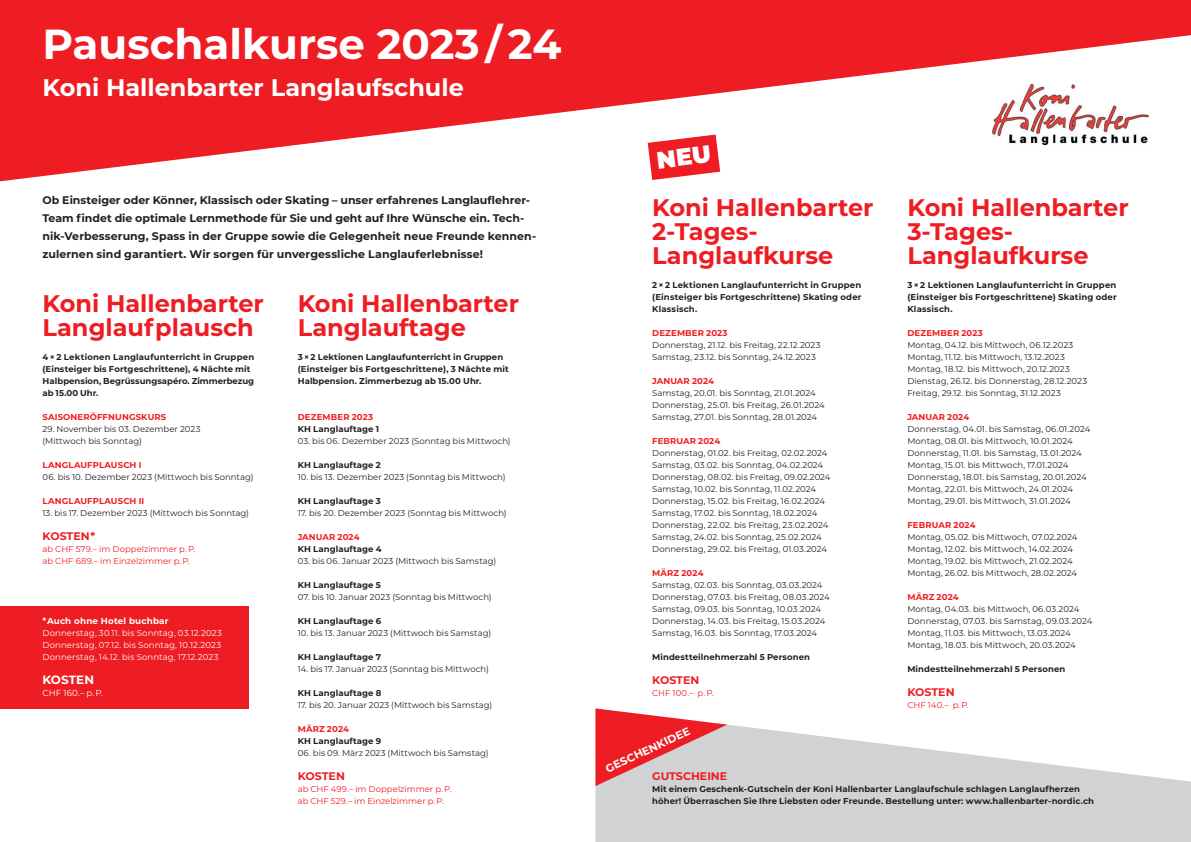
<style>
.page{position:relative;width:1191px;height:842px;background:#fff}
.page>*{position:absolute;margin:0;border:0;box-sizing:border-box;transform-origin:0 0}
.t1{font:700 42px "Montserrat";color:#fff}
.t2{font:700 24px/24px "Montserrat";color:#ee1d23}
.t3{font:700 24px "Montserrat";color:#fff}
.t4{font:700 12px "Montserrat";color:#fff}
.t5{font:700 11px/18px "Montserrat";letter-spacing:.005em;color:#231f20}
.t6{font:700 11px "Montserrat";color:#ee1d23}
.t7{font:700 11px "Montserrat";color:#fff}
.t8{font:700 8.8px "Montserrat";letter-spacing:.02em;color:#fff}
.t9{font:8.8px "Montserrat";letter-spacing:.005em;color:#fff}
.t10{font:8.5px/12px "Montserrat";letter-spacing:.005em;color:#231f20}
.t11{font:700 8.5px/12px "Montserrat";letter-spacing:.01em;color:#231f20}
.t12{font:700 8.5px "Montserrat";letter-spacing:.015em;color:#ee1d23}
.t13{font:8.5px/12px "Montserrat";color:#ee1d23}
.t14{font:8.5px/12px "Montserrat";letter-spacing:.015em;color:#fff;text-align:justify}
</style>
<div class="page">
<svg style="left:0;top:0;width:1191px;height:181px;fill:#ee1d23"></svg>
<div style="left:0;top:606px;width:248px;height:102px;background:#ee1d23"></div>
<img style="left:992px;top:84px;width:156px;height:60px">
<svg style="left:595px;top:724px;width:596px;height:118px;fill:#d1d2d4"></svg>
<svg style="left:595px;top:708px;width:132px;height:78px;background:#e47d80"></svg>
<svg style="left:647px;top:135px;width:73px;height:45px"></svg>
<h1 class="t1" style="left:43px;top:13px;width:520px">Pauschalkurse 2023 / 24</h1>
<h2 class="t3" style="left:43px;top:70px;width:423px">Koni Hallenbarter Langlaufschule</h2>
<p class="t5" style="left:43px;top:191px;width:495px">Ob Einsteiger oder Könner, Klassisch oder Skating – unser erfahrenes Langlauflehrer-Team findet die optimale Lernmethode für Sie und geht auf Ihre Wünsche ein. Tech&shy;nik-Verbesserung, Spass in der Gruppe sowie die Gelegenheit neue Freunde kennen&shy;zulernen sind garantiert. Wir sorgen für unvergessliche Langlauferlebnisse!</p>
<h2 class="t2" style="left:43px;top:290px;width:223px">Koni Hallenbarter<br>Langlaufplausch</h2>
<p class="t11" style="left:43px;top:351px;width:213px">4 × 2 Lektionen Langlaufunterricht in Gruppen (Einsteiger bis Fortgeschrittene), 4 Nächte mit Halbpension, Begrüssungsapéro. Zimmerbezug ab 15.00 Uhr.</p>
<p class="t12" style="left:43px;top:411px;width:125px">SAISONERÖFFNUNGSKURS</p>
<p class="t10" style="left:43px;top:423px;width:159px">29. November bis 03. Dezember 2023 (Mittwoch bis Sonntag)</p>
<p class="t12" style="left:43px;top:459px;width:100px">LANGLAUFPLAUSCH I</p>
<p class="t10" style="left:43px;top:471px;width:213px">06. bis 10. Dezember 2023 (Mittwoch bis Sonntag)</p>
<p class="t12" style="left:43px;top:495px;width:103px">LANGLAUFPLAUSCH II</p>
<p class="t10" style="left:43px;top:507px;width:208px">13. bis 17. Dezember 2023 (Mittwoch bis Sonntag)</p>
<p class="t6" style="left:43px;top:528px;width:54px">KOSTEN*</p>
<p class="t13" style="left:43px;top:543px;width:154px">ab CHF 579.– im Doppelzimmer p. P. ab CHF 689.– im Einzelzimmer p. P.</p>
<p class="t8" style="left:43px;top:615px;width:127px">*Auch ohne Hotel buchbar</p>
<p class="t14" style="left:43px;top:627px;width:181px">Donnerstag, 30.11. bis Sonntag, 03.12.2023<br>Donnerstag, 07.12. bis Sonntag, 10.12.2023<br>Donnerstag, 14.12. bis Sonntag, 17.12.2023</p>
<h3 class="t4" style="left:43px;top:671px;width:53px">KOSTEN</h3>
<p class="t9" style="left:43px;top:687px;width:62px">CHF 160.– p. P.</p>
<h2 class="t2" style="left:298px;top:290px;width:223px">Koni Hallenbarter<br>Langlauftage</h2>
<p class="t11" style="left:298px;top:351px;width:213px">3 × 2 Lektionen Langlaufunterricht in Gruppen (Einsteiger bis Fortgeschrittene), 3 Nächte mit<br>Halbpension. Zimmerbezug ab 15.00 Uhr.</p>
<p class="t12" style="left:298px;top:411px;width:77px">DEZEMBER 2023</p>
<p class="t11" style="left:298px;top:423px;width:83px">KH Langlauftage 1</p>
<p class="t10" style="left:298px;top:435px;width:214px">03. bis 06. Dezember 2023 (Sonntag bis Mittwoch)</p>
<p class="t11" style="left:298px;top:459px;width:85px">KH Langlauftage 2</p>
<p class="t10" style="left:298px;top:471px;width:209px">10. bis 13. Dezember 2023 (Sonntag bis Mittwoch)</p>
<p class="t11" style="left:298px;top:495px;width:85px">KH Langlauftage 3</p>
<p class="t10" style="left:298px;top:507px;width:210px">17. bis 20. Dezember 2023 (Sonntag bis Mittwoch)</p>
<p class="t12" style="left:298px;top:531px;width:63px">JANUAR 2024</p>
<p class="t11" style="left:298px;top:543px;width:85px">KH Langlauftage 4</p>
<p class="t10" style="left:298px;top:555px;width:200px">03. bis 06. Januar 2023 (Mittwoch bis Samstag)</p>
<p class="t11" style="left:298px;top:579px;width:85px">KH Langlauftage 5</p>
<p class="t10" style="left:298px;top:591px;width:195px">07. bis 10. Januar 2023 (Sonntag bis Mittwoch)</p>
<p class="t11" style="left:298px;top:615px;width:85px">KH Langlauftage 6</p>
<p class="t10" style="left:298px;top:627px;width:195px">10. bis 13. Januar 2023 (Mittwoch bis Samstag)</p>
<p class="t11" style="left:298px;top:651px;width:85px">KH Langlauftage 7</p>
<p class="t10" style="left:298px;top:663px;width:193px">14. bis 17. Januar 2023 (Sonntag bis Mittwoch)</p>
<p class="t11" style="left:298px;top:687px;width:85px">KH Langlauftage 8</p>
<p class="t10" style="left:298px;top:699px;width:196px">17. bis 20. Januar 2023 (Mittwoch bis Samstag)</p>
<p class="t12" style="left:298px;top:723px;width:53px">MÄRZ 2024</p>
<p class="t11" style="left:298px;top:735px;width:85px">KH Langlauftage 9</p>
<p class="t10" style="left:298px;top:747px;width:192px">06. bis 09. März 2023 (Mittwoch bis Samstag)</p>
<p class="t6" style="left:298px;top:768px;width:49px">KOSTEN</p>
<p class="t13" style="left:298px;top:783px;width:155px">ab CHF 499.– im Doppelzimmer p. P. ab CHF 529.– im Einzelzimmer p. P.</p>
<h2 class="t2" style="left:652px;top:194px;width:223px">Koni Hallenbarter<br>2-Tages-<br>Langlaufkurse</h2>
<p class="t11" style="left:652px;top:279px;width:211px;text-align:justify">2 × 2 Lektionen Langlaufunterricht in Gruppen (Einsteiger bis Fortgeschrittene) Skating oder Klassisch.</p>
<p class="t12" style="left:652px;top:327px;width:77px">DEZEMBER 2023</p>
<p class="t10" style="left:652px;top:339px;width:170px">Donnerstag, 21.12. bis Freitag, 22.12.2023<br>Samstag, 23.12. bis Sonntag, 24.12.2023</p>
<p class="t12" style="left:652px;top:375px;width:63px">JANUAR 2024</p>
<p class="t10" style="left:652px;top:387px;width:174px">Samstag, 20.01. bis Sonntag, 21.01.2024<br>Donnerstag, 25.01. bis Freitag, 26.01.2024<br>Samstag, 27.01. bis Sonntag, 28.01.2024</p>
<p class="t12" style="left:652px;top:435px;width:70px">FEBRUAR 2024</p>
<p class="t10" style="left:652px;top:447px;width:180px">Donnerstag, 01.02. bis Freitag, 02.02.2024<br>Samstag, 03.02. bis Sonntag, 04.02.2024<br>Donnerstag, 08.02. bis Freitag, 09.02.2024<br>Samstag, 10.02. bis Sonntag, 11.02.2024<br>Donnerstag, 15.02. bis Freitag, 16.02.2024<br>Samstag, 17.02. bis Sonntag, 18.02.2024<br>Donnerstag, 22.02. bis Freitag, 23.02.2024<br>Samstag, 24.02. bis Sonntag, 25.02.2024<br>Donnerstag, 29.02. bis Freitag, 01.03.2024</p>
<p class="t12" style="left:652px;top:567px;width:53px">MÄRZ 2024</p>
<p class="t10" style="left:652px;top:579px;width:179px">Samstag, 02.03. bis Sonntag, 03.03.2024<br>Donnerstag, 07.03. bis Freitag, 08.03.2024<br>Samstag, 09.03. bis Sonntag, 10.03.2024<br>Donnerstag, 14.03. bis Freitag, 15.03.2024<br>Samstag, 16.03. bis Sonntag, 17.03.2024</p>
<p class="t11" style="left:652px;top:651px;width:159px">Mindestteilnehmerzahl 5 Personen</p>
<p class="t6" style="left:652px;top:672px;width:49px">KOSTEN</p>
<p class="t13" style="left:652px;top:687px;width:63px">CHF 100.– p. P.</p>
<h2 class="t2" style="left:907px;top:194px;width:223px">Koni Hallenbarter<br>3-Tages-<br>Langlaufkurse</h2>
<p class="t11" style="left:907px;top:279px;width:211px;text-align:justify">3 × 2 Lektionen Langlaufunterricht in Gruppen (Einsteiger bis Fortgeschrittene) Skating oder Klassisch.</p>
<p class="t12" style="left:907px;top:327px;width:77px">DEZEMBER 2023</p>
<p class="t10" style="left:907px;top:339px;width:181px">Montag, 04.12. bis Mittwoch, 06.12.2023<br>Montag, 11.12. bis Mittwoch, 13.12.2023<br>Montag, 18.12. bis Mittwoch, 20.12.2023<br>Dienstag, 26.12. bis Donnerstag, 28.12.2023<br>Freitag, 29.12. bis Sonntag, 31.12.2023</p>
<p class="t12" style="left:907px;top:411px;width:63px">JANUAR 2024</p>
<p class="t10" style="left:907px;top:423px;width:184px">Donnerstag, 04.01. bis Samstag, 06.01.2024<br>Montag, 08.01. bis Mittwoch, 10.01.2024<br>Donnerstag, 11.01. bis Samstag, 13.01.2024<br>Montag, 15.01. bis Mittwoch, 17.01.2024<br>Donnerstag, 18.01. bis Samstag, 20.01.2024<br>Montag, 22.01. bis Mittwoch, 24.01.2024<br>Montag, 29.01. bis Mittwoch, 31.01.2024</p>
<p class="t12" style="left:907px;top:519px;width:70px">FEBRUAR 2024</p>
<p class="t10" style="left:907px;top:531px;width:171px">Montag, 05.02. bis Mittwoch, 07.02.2024<br>Montag, 12.02. bis Mittwoch, 14.02.2024<br>Montag, 19.02. bis Mittwoch, 21.02.2024<br>Montag, 26.02. bis Mittwoch, 28.02.2024</p>
<p class="t12" style="left:907px;top:591px;width:53px">MÄRZ 2024</p>
<p class="t10" style="left:907px;top:603px;width:187px">Montag, 04.03. bis Mittwoch, 06.03.2024<br>Donnerstag, 07.03. bis Samstag, 09.03.2024<br>Montag, 11.03. bis Mittwoch, 13.03.2024<br>Montag, 18.03. bis Mittwoch, 20.03.2024</p>
<p class="t11" style="left:907px;top:663px;width:159px">Mindestteilnehmerzahl 5 Personen</p>
<p class="t6" style="left:907px;top:684px;width:49px">KOSTEN</p>
<p class="t13" style="left:907px;top:699px;width:63px">CHF 140.– p. P.</p>
<p class="t7" style="left:603px;top:762px;width:93px;rotate:-25deg">GESCHENKIDEE</p>
<p class="t6" style="left:652px;top:768px;width:76px">GUTSCHEINE</p>
<p class="t11" style="left:652px;top:783px;width:443px">Mit einem Geschenk-Gutschein der Koni Hallenbarter Langlaufschule schlagen Langlaufherzen höher! Überraschen Sie Ihre Liebsten oder Freunde. Bestellung unter: www.hallenbarter-nordic.ch</p>
</div>
